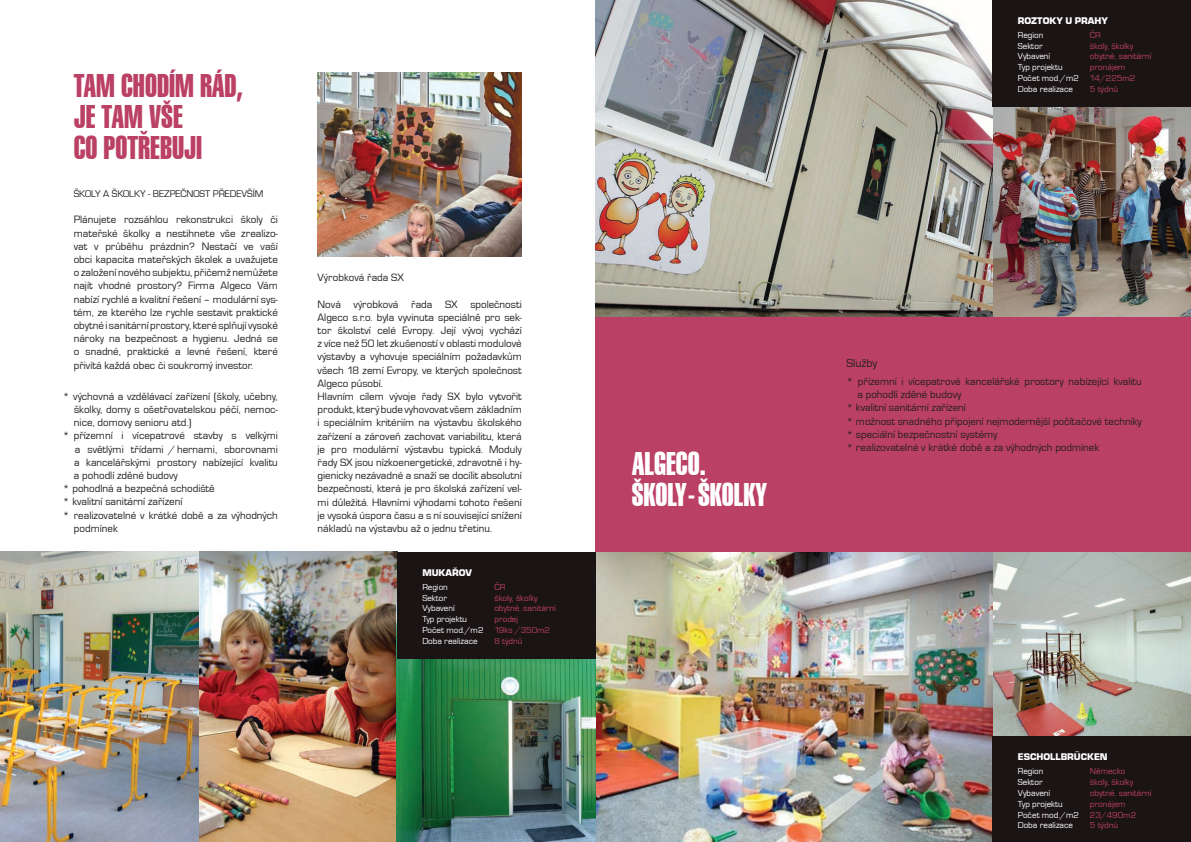
<style>
.page{position:relative;width:1191px;height:842px;background:#fff}
.page>*{position:absolute;margin:0;border:0;box-sizing:border-box;transform-origin:0 0}
.t1{font:32px/31px "Swiss 911 BT Extra Compressed";color:#bb4066}
.t2{font:32px "Swiss 911 BT Extra Compressed";color:#fff}
.t3{font:12px "Eurostile TEE";color:#231f20}
.t4{font:11px/13.2px "Eurostile TEE";color:#231f20;text-align:justify}
.t5{font:900 10px "Eurostile TEE";color:#fff}
.t6{font:10px "Eurostile TEE";color:#231f20}
.t7{font:9px/10.8px "Eurostile TEE";color:#fff}
.t8{font:9px "Eurostile TEE";color:#bb4066}
.s1{color:#bb4066}
</style>
<div class="page">
<img style="left:992px;top:552px;width:199px;height:184px">
<img style="left:595px;top:552px;width:397px;height:290px">
<img style="left:992px;top:107px;width:199px;height:210px">
<img style="left:595px;top:0;width:397px;height:317px">
<div style="left:595px;top:317px;width:596px;height:235px;background:#bb4066"></div>
<svg style="left:140px;top:131px;width:8px;height:3px"></svg>
<img style="left:317px;top:72px;width:205px;height:185px">
<img style="left:0;top:552px;width:397px;height:290px">
<img style="left:397px;top:659px;width:198px;height:183px">
<div style="left:397px;top:552px;width:198px;height:107px;background:#1a1415"></div>
<div style="left:992px;top:0;width:199px;height:107px;background:#1a1415"></div>
<div style="left:992px;top:736px;width:199px;height:106px;background:#1a1415"></div>
<h1 class="t1" style="left:74px;top:70px;width:61px">tam chodím</h1>
<h1 class="t1" style="left:200px;top:70px;width:44px">rád,</h1>
<h1 class="t1" style="left:74px;top:101px;width:88px">jetam vše co potrebuji</h1>
<p class="t6" style="left:74px;top:188px;width:45px">Školy aškolk</p>
<p class="t6" style="left:140px;top:188px;width:48px">y - bezpečnost</p>
<p class="t6" style="left:213px;top:188px;width:52px">především</p>
<p class="t4" style="left:74px;top:213px;width:206px">Plánujete rozsáhlou rekonstrukci školy či mateřské školky a nestihnete vše zrealizo&shy;vat v průběhu prázdnin? Nestačí ve vaší obci kapacita mateřských školek a uvažujete o založení nového subjektu, přičemž nemůžete najít vhodné prostory? Firma Algeco Vám nabízí rychlé a kvalitní řešení – modulární sys&shy;tém, ze kterého lze rychle sestavit praktické obytné i sanitární prostory, které splňují vysoké nároky na bezpečnost a hygienu. Jedná se o snadné, praktické a levné řešení, které přivítá každá obec či soukromý investor.</p>
<p class="t4" style="left:63px;top:390px;width:216px">* výchovná a vzdělávací zařízení (školy, učebny,</p>
<p class="t4" style="left:74px;top:403px;width:205px">školky, domy s ošetřovatelskou péčí, nemoc-</p>
<p class="t4" style="left:74px;top:416px;width:119px">nice, domovy senioru atd.)</p>
<p class="t4" style="left:63px;top:429px;width:216px">* přízemní i vícepatrové stavby s velkými</p>
<p class="t4" style="left:75px;top:442px;width:205px">a světlými třídami /hernami, sborovnami</p>
<p class="t4" style="left:74px;top:456px;width:205px">a kancelářskými prostory nabízející kvalitu</p>
<p class="t4" style="left:74px;top:469px;width:105px">a pohodlí zděné budovy</p>
<p class="t4" style="left:63px;top:482px;width:153px">* pohodlná a bezpečná schodiště</p>
<p class="t4" style="left:63px;top:495px;width:121px">* kvalitní sanitární zařízení</p>
<p class="t4" style="left:63px;top:508px;width:216px">* realizovatelné v krátké době a za výhodných</p>
<p class="t4" style="left:74px;top:522px;width:45px">podmínek</p>
<p class="t4" style="left:317px;top:271px;width:88px">Výrobková řada SX</p>
<p class="t4" style="left:317px;top:298px;width:206px;text-align:left">Nová výrobková řada SX společnosti Algeco s.r.o. byla vyvinuta speciálně pro sek&shy;tor školství celé Evropy. Její vývoj vychází z více než 50 let zkušeností v oblasti modulové výstavby a vyhovuje speciálním požadavkům všech 18 zemí Evropy, ve kterých společnost Algeco působí.<br>Hlavním cílem vývoje řady SX bylo vytvořit produkt, který bude vyhovovat všem základním i speciálním kritériím na výstavbu školského zařízení a zároveň zachovat variabilitu, která je pro modulární výstavbu typická. Moduly řady SX jsou nízkoenergetické, zdravotně i hy&shy;gienicky nezávadné a snaží se docílit absolutní bezpečnosti, která je pro školská zařízení vel&shy;mi důležitá. Hlavními výhodami tohoto řešení je vysoká úspora času a s ní související snížení nákladů na výstavbu až o jednu třetinu.</p>
<p class="t5" style="left:422px;top:567px;width:51px">MUKAŘOV</p>
<p class="t7" style="left:422px;top:581px;width:27px">Region</p>
<p class="t8" style="left:494px;top:582px;width:12px">ČR</p>
<p class="t7" style="left:422px;top:592px;width:26px">Sektor</p>
<p class="t8" style="left:494px;top:593px;width:45px">školy, školky</p>
<p class="t7" style="left:422px;top:603px;width:34px">Vybavení</p>
<p class="t8" style="left:494px;top:603px;width:63px">obytné, sanitární</p>
<p class="t7" style="left:422px;top:614px;width:46px">Typ projektu</p>
<p class="t7" style="left:422px;top:614px;width:129px;text-indent:72px"><span class="s1">prodej<br></span>Počet mod./m2 <span class="s1">19ks /350m2<br></span>Doba realizace</p>
<p class="t8" style="left:494px;top:636px;width:29px">8 týdnů</p>
<h1 class="t2" style="left:632px;top:445px;width:13px">algeco</h1>
<h1 class="t2" style="left:700px;top:445px;width:8px">.</h1>
<h1 class="t2" style="left:632px;top:476px;width:12px">školy</h1>
<h1 class="t2" style="left:688px;top:476px;width:23px">-školky</h1>
<p class="t5" style="left:1018px;top:15px;width:92px">ROZTOKY U PRAHY</p>
<p class="t7" style="left:1018px;top:30px;width:27px">Region</p>
<p class="t8" style="left:1090px;top:30px;width:12px">ČR</p>
<p class="t7" style="left:1018px;top:40px;width:26px">Sektor</p>
<p class="t8" style="left:1090px;top:41px;width:45px">školy, školky</p>
<p class="t7" style="left:1018px;top:51px;width:34px">Vybavení</p>
<p class="t8" style="left:1090px;top:52px;width:63px">obytné, sanitární</p>
<p class="t7" style="left:1018px;top:62px;width:46px">Typ projektu</p>
<p class="t7" style="left:1018px;top:62px;width:119px;text-indent:72px"><span class="s1">pronájem<br></span>Počet mod./m2 <span class="s1">14/225m2<br></span>Doba realizace</p>
<p class="t8" style="left:1090px;top:84px;width:29px">5 týdnů</p>
<p class="t3" style="left:846px;top:357px;width:32px">Služby</p>
<p class="t4" style="left:846px;top:375px;width:297px">* přízemní i vícepatrové kancelářské prostory nabízející kvalitu</p>
<p class="t4" style="left:857px;top:388px;width:105px">a pohodlí zděné budovy</p>
<p class="t4" style="left:846px;top:401px;width:121px">* kvalitní sanitární zařízení</p>
<p class="t4" style="left:846px;top:415px;width:297px">* možnost snadného připojení nejmodernější počítačové techniky</p>
<p class="t4" style="left:846px;top:428px;width:153px">* speciální bezpečnostní systémy</p>
<p class="t4" style="left:846px;top:441px;width:254px">* realizovatelné v krátké době a za výhodných podmínek</p>
<p class="t5" style="left:1018px;top:751px;width:91px">ESCHOLLBRÜCKEN</p>
<p class="t7" style="left:1018px;top:766px;width:27px">Region</p>
<p class="t8" style="left:1090px;top:766px;width:37px">Německo</p>
<p class="t7" style="left:1018px;top:777px;width:26px">Sektor</p>
<p class="t8" style="left:1090px;top:777px;width:45px">školy, školky</p>
<p class="t7" style="left:1018px;top:788px;width:34px">Vybavení</p>
<p class="t8" style="left:1090px;top:788px;width:63px">obytné, sanitární</p>
<p class="t7" style="left:1018px;top:798px;width:46px">Typ projektu</p>
<p class="t7" style="left:1018px;top:798px;width:120px;text-indent:72px"><span class="s1">pronájem<br></span>Počet mod./m2 <span class="s1">23/490m2<br></span>Doba realizace</p>
<p class="t8" style="left:1090px;top:820px;width:29px">5 týdnů</p>
</div>
